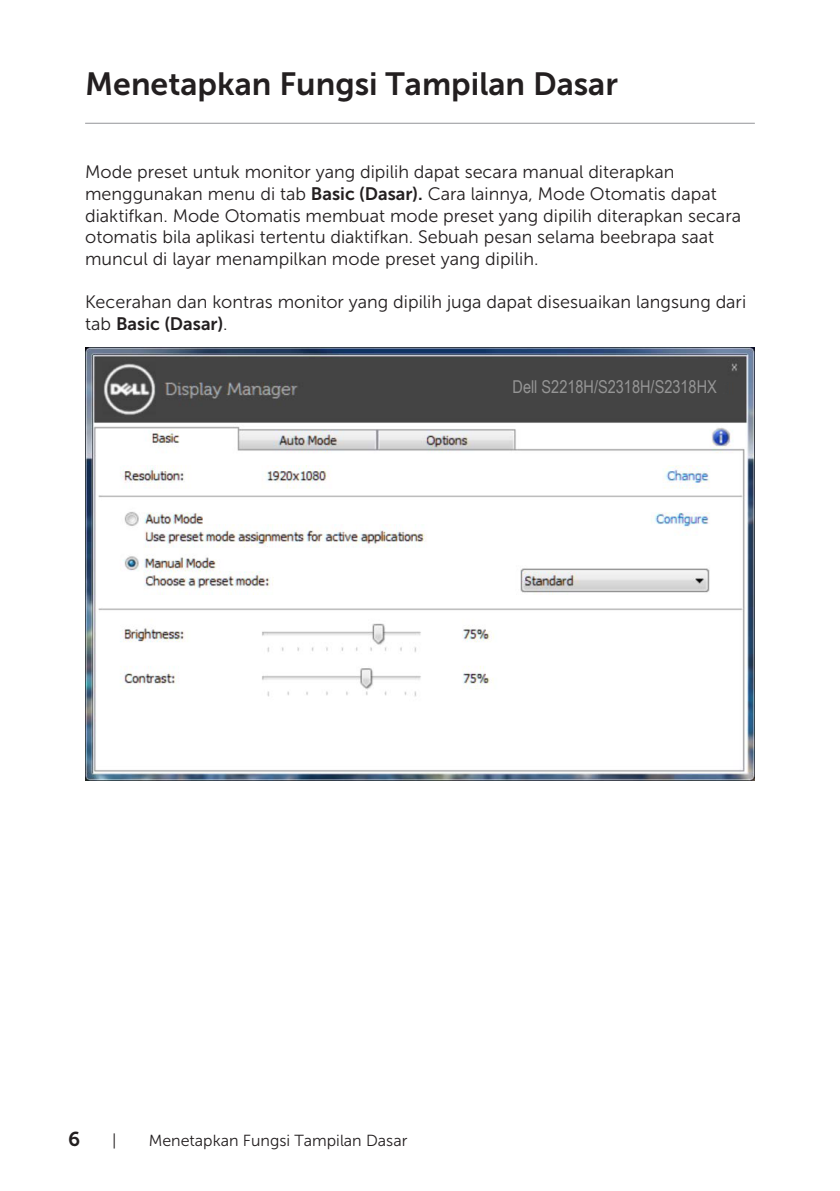
<style>
.page{position:relative;width:840px;height:1191px;background:#fff}
.page>*{position:absolute;margin:0;border:0;box-sizing:border-box;transform-origin:0 0}
.Contents{font:32px "Museo Sans For Dell 700";color:#231f20}
.t1{font:20px "Museo Sans For Dell 700";color:#231f20}
.text{font:18px/21.6px "Museo Sans For Dell 300";color:#231f20}
.t2{font:17.8px "Arial Narrow";color:#959595}
.t3{font:16px "Museo Sans For Dell 300";color:#231f20}
.s1{font-family:"Museo Sans For Dell 700"}
</style>
<div class="page">
<hr style="left:85px;top:123px;width:669px;height:1px;background:#939598">
<img style="left:85px;top:347px;width:669px;height:433px">
<p class="Contents" style="left:85px;top:66px;width:534px">Menetapkan Fungsi Tampilan Dasar</p>
<p class="text" style="left:85px;top:162px;width:657px">Mode preset untuk monitor yang dipilih dapat secara manual diterapkan menggunakan menu di tab <span class="s1">Basic (Dasar).</span> Cara lainnya, Mode Otomatis dapat diaktifkan. Mode Otomatis membuat mode preset yang dipilih diterapkan secara otomatis bila aplikasi tertentu diaktifkan. Sebuah pesan selama beebrapa saat muncul di layar menampilkan mode preset yang dipilih.</p>
<p class="text" style="left:85px;top:291px;width:662px">Kecerahan dan kontras monitor yang dipilih juga dapat disesuaikan langsung dari tab <span class="s1">Basic (Dasar)</span>.</p>
<p class="t2" style="left:512px;top:374px;width:206px">Dell S2218H/S2318H/S2318HX</p>
<p class="t1" style="left:68px;top:1127px;width:14px">6</p>
<p class="t3" style="left:112px;top:1131px;width:6px">|</p>
<p class="t3" style="left:149px;top:1131px;width:260px">Menetapkan Fungsi Tampilan Dasar</p>
</div>
